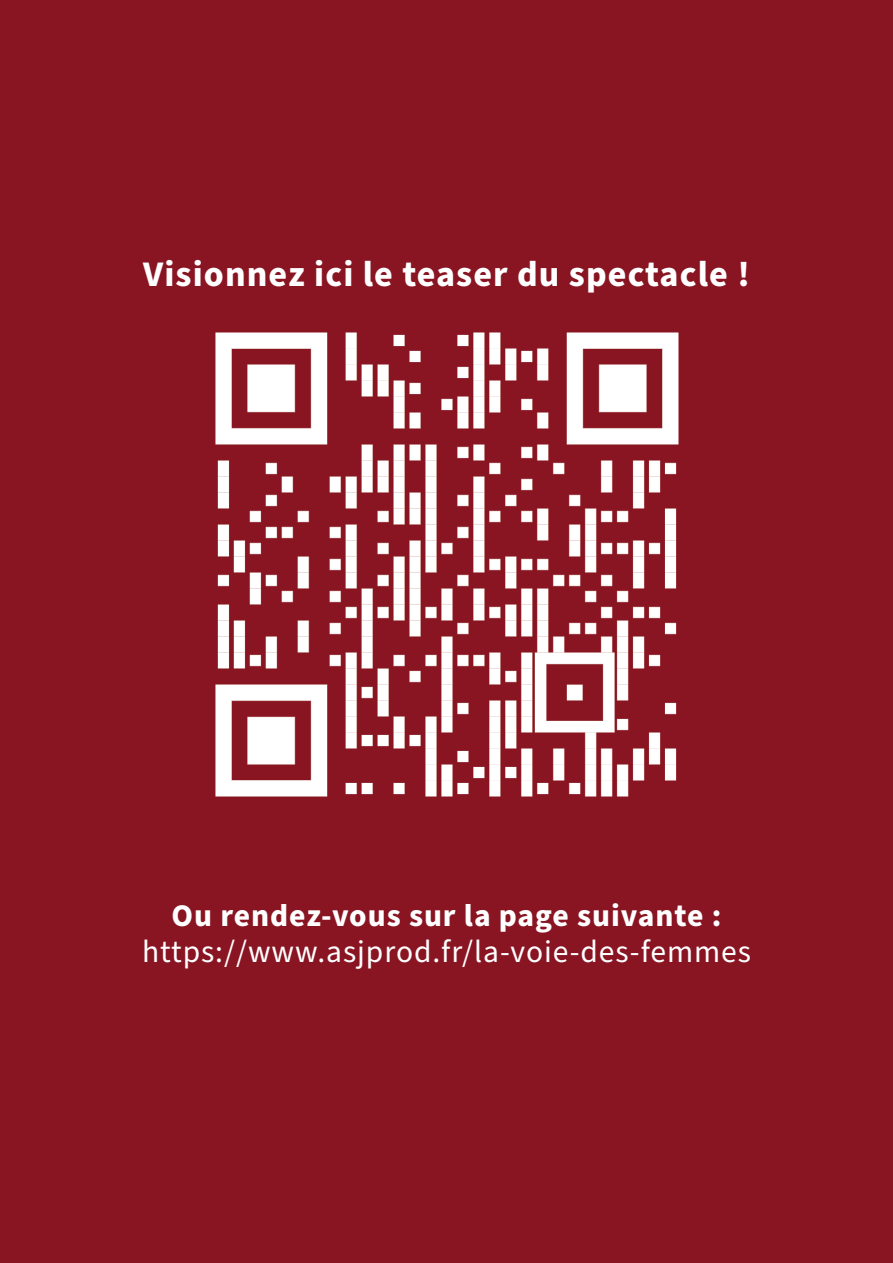
<style>
.page{position:relative;width:893px;height:1263px;background:#891523}
.page>*{position:absolute;margin:0;border:0;box-sizing:border-box;transform-origin:0 0}
.t1{font:700 36px "Source Sans Pro";letter-spacing:.03em;color:#fff}
.t2{font:31.5px "Source Sans Pro";letter-spacing:.03em;color:#fff}
.t3{font:700 31.5px "Source Sans Pro";letter-spacing:.03em;color:#fff}
</style>
<div class="page">
<img style="left:215px;top:332px;width:464px;height:465px">
<p class="t1" style="left:143px;top:250px;width:608px">Visionnez ici le teaser du spectacle !</p>
<p class="t3" style="left:172px;top:894px;width:551px">Ou rendez-vous sur la page suivante :</p>
<p class="t2" style="left:142px;top:931px;width:610px">https://www.asjprod.fr/la-voie-des-femmes</p>
</div>
